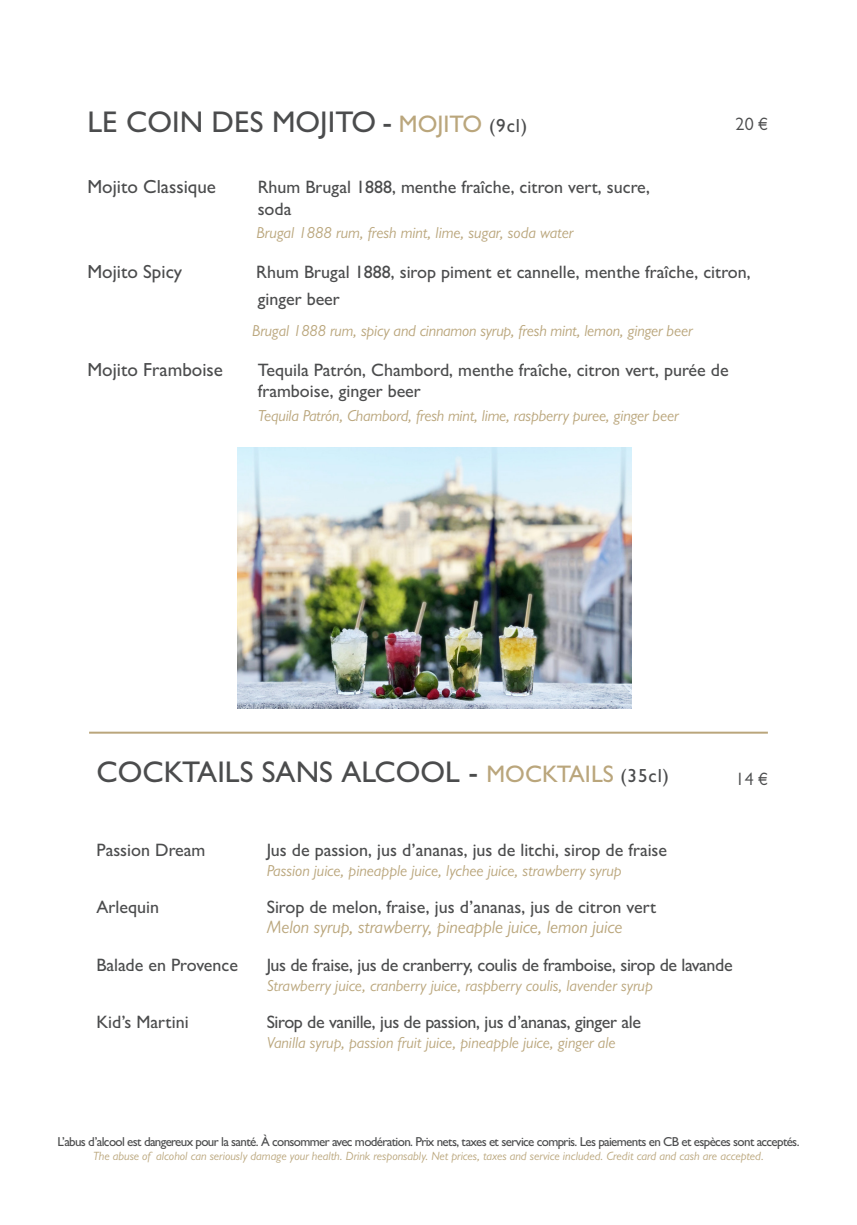
<style>
.page{position:relative;width:857px;height:1225px;background:#fff}
.page>*{position:absolute;margin:0;border:0;box-sizing:border-box;transform-origin:0 0}
.t1{font:500 30px "Gill Sans";color:#4b4c4d}
.t2{font:500 19px "Gill Sans";color:#4b4c4d}
.t3{font:500 18px/21.6px "Gill Sans";color:#4b4c4d}
.t4{font:500 18px "Gill Sans";letter-spacing:-.02em;color:#4b4c4d}
.t5{font:18px "Gill Sans";color:#4b4c4d}
.t6{font:italic 16px "Gill Sans";color:#baa67c}
.t7{font:500 13px "Gill Sans";letter-spacing:-.05em;color:#4b4c4d}
.t8{font:italic 12px "Gill Sans";color:#baa67c}
.s1{font-size:24px;color:#baa67c}
.s2{font-size:19px}
.s3{font-weight:400;font-style:italic;color:#baa67c}
</style>
<div class="page">
<hr style="left:89px;top:731px;width:678px;height:2px;background:#baa67c">
<img style="left:237px;top:447px;width:393px;height:261px">
<p class="t1" style="left:87px;top:104px;width:441px">LE COIN DES MOJITO - <span class="s1">MOJITO</span> <span class="s2">(9cl)</span></p>
<p class="t5" style="left:735px;top:114px;width:34px">20 €</p>
<p class="t2" style="left:87px;top:175px;width:130px">Mojito Classique</p>
<p class="t3" style="left:257px;top:176px;width:394px">Rhum Brugal 1888, menthe fraîche, citron vert, sucre, soda</p>
<p class="t6" style="left:256px;top:223px;width:318px">Brugal 1888 rum, fresh mint, lime, sugar, soda water</p>
<p class="t2" style="left:87px;top:260px;width:96px">Mojito Spicy</p>
<p class="t3" style="left:256px;top:261px;width:495px">Rhum Brugal 1888, sirop piment et cannelle, menthe fraîche, citron,</p>
<p class="t3" style="left:257px;top:288px;width:84px">ginger beer</p>
<p class="t6" style="left:252px;top:321px;width:442px">Brugal 1888 rum, spicy and cinnamon syrup, fresh mint, lemon, ginger beer</p>
<p class="t2" style="left:87px;top:358px;width:137px">Mojito Framboise</p>
<p class="t3" style="left:257px;top:358px;width:472px">Tequila Patrón, Chambord, menthe fraîche, citron vert, purée de framboise, ginger beer</p>
<p class="t6" style="left:257px;top:406px;width:422px">Tequila Patrón, Chambord, fresh mint, lime, raspberry puree, ginger beer</p>
<p class="t1" style="left:96px;top:754px;width:573px">COCKTAILS SANS ALCOOL - <span class="s1">MOCKTAILS</span> <span class="s2">(35cl)</span></p>
<p class="t5" style="left:735px;top:768px;width:34px">14 €</p>
<p class="t3" style="left:96px;top:839px;width:110px">Passion Dream</p>
<p class="t3" style="left:266px;top:839px;width:402px">Jus de passion, jus d’ananas, jus de litchi, sirop de fraise</p>
<p class="t6" style="left:266px;top:862px;width:356px">Passion juice, pineapple juice, lychee juice, strawberry syrup</p>
<p class="t3" style="left:96px;top:896px;width:64px">Arlequin</p>
<p class="t3" style="left:266px;top:897px;width:391px;line-height:20px">Sirop de melon, fraise, jus d’ananas, jus de citron vert<br><span class="s3">Melon syrup, strawberry, pineapple juice, lemon juice</span></p>
<p class="t3" style="left:96px;top:953px;width:143px">Balade en Provence</p>
<p class="t4" style="left:266px;top:953px;width:467px">Jus de fraise, jus de cranberry, coulis de framboise, sirop de lavande</p>
<p class="t6" style="left:266px;top:976px;width:387px">Strawberry juice, cranberry juice, raspberry coulis, lavender syrup</p>
<p class="t3" style="left:96px;top:1010px;width:94px">Kid’s Martini</p>
<p class="t4" style="left:266px;top:1010px;width:375px">Sirop de vanille, jus de passion, jus d’ananas, ginger ale</p>
<p class="t6" style="left:266px;top:1033px;width:350px">Vanilla syrup, passion fruit juice, pineapple juice, ginger ale</p>
<p class="t7" style="left:57px;top:1133px;width:743px">L’abus d’alcool est dangereux pour la santé. À consommer avec modération. Prix nets, taxes et service compris. Les paiements en CB et espèces sont acceptés.</p>
<p class="t8" style="left:93px;top:1149px;width:672px">The abuse of alcohol can seriously damage your health. Drink responsably. Net prices, taxes and service included. Credit card and cash are accepted.</p>
</div>
